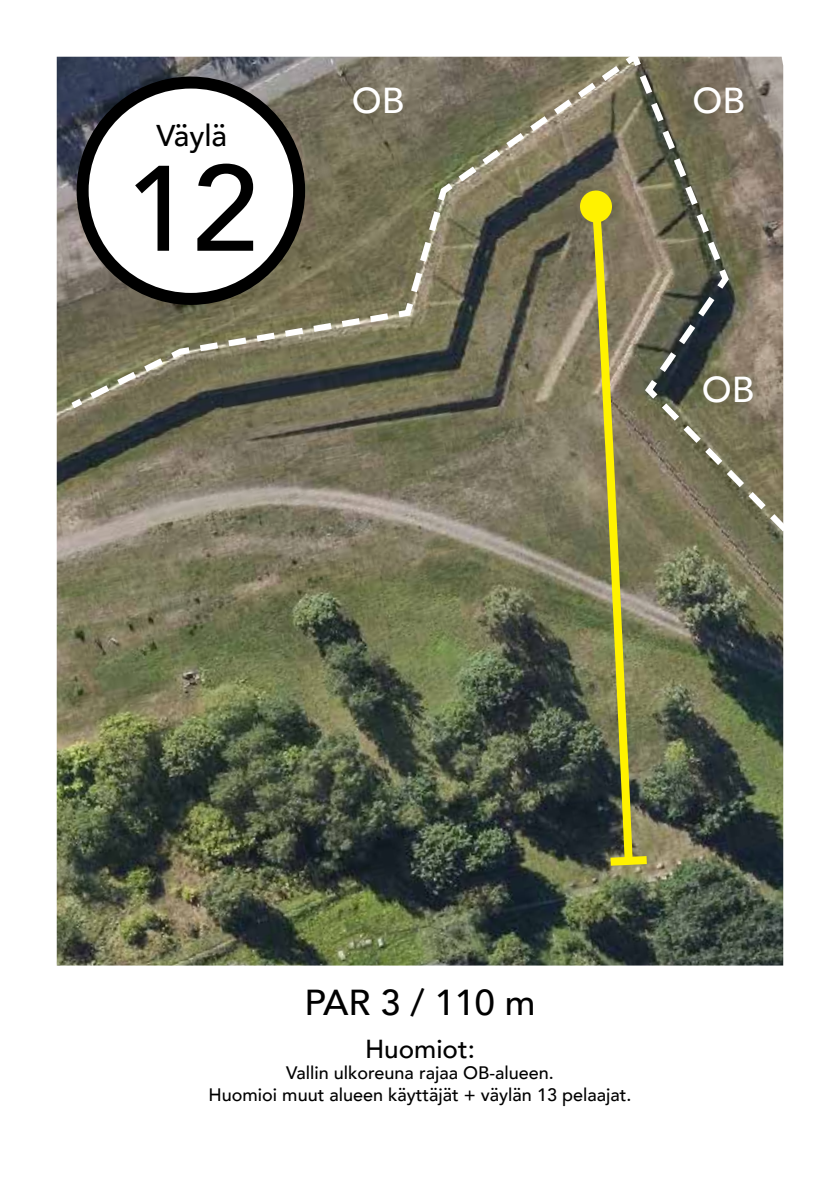
<style>
.page{position:relative;width:840px;height:1191px;background:#fff}
.page>*{position:absolute;margin:0;border:0;box-sizing:border-box;transform-origin:0 0}
.t1{font:500 120px "Avenir";color:#000}
.t2{font:500 36px "Avenir";color:#000}
.t3{font:500 36px "Avenir";color:#fff}
.t4{font:500 30px "Avenir";color:#000}
.t5{font:500 26px "Avenir";color:#000}
.t6{font:500 18px/21.6px "Avenir";color:#000;text-align:center}
</style>
<div class="page">
<img style="left:57px;top:57px;width:725px;height:908px">
<svg style="left:406px;top:575px;width:378px;height:295px;background:#5c6345"></svg>
<svg style="left:65px;top:56px;width:719px;height:519px;background:#837f6a"></svg>
<h3 class="t4" style="left:156px;top:109px;width:72px">Väylä</h3>
<h1 class="t1" style="left:125px;top:105px;width:135px">12</h1>
<h2 class="t3" style="left:351px;top:69px;width:54px">OB</h2>
<h2 class="t3" style="left:692px;top:69px;width:54px">OB</h2>
<h2 class="t3" style="left:701px;top:358px;width:54px">OB</h2>
<h2 class="t2" style="left:304px;top:971px;width:232px">PAR 3 / 110 m</h2>
<h3 class="t5" style="left:365px;top:1026px;width:111px">Huomiot:</h3>
<p class="t6" style="left:208px;top:1061px;width:424px">Vallin ulkoreuna rajaa OB-alueen.<br>Huomioi muut alueen käyttäjät + väylän 13 pelaajat.</p>
</div>
